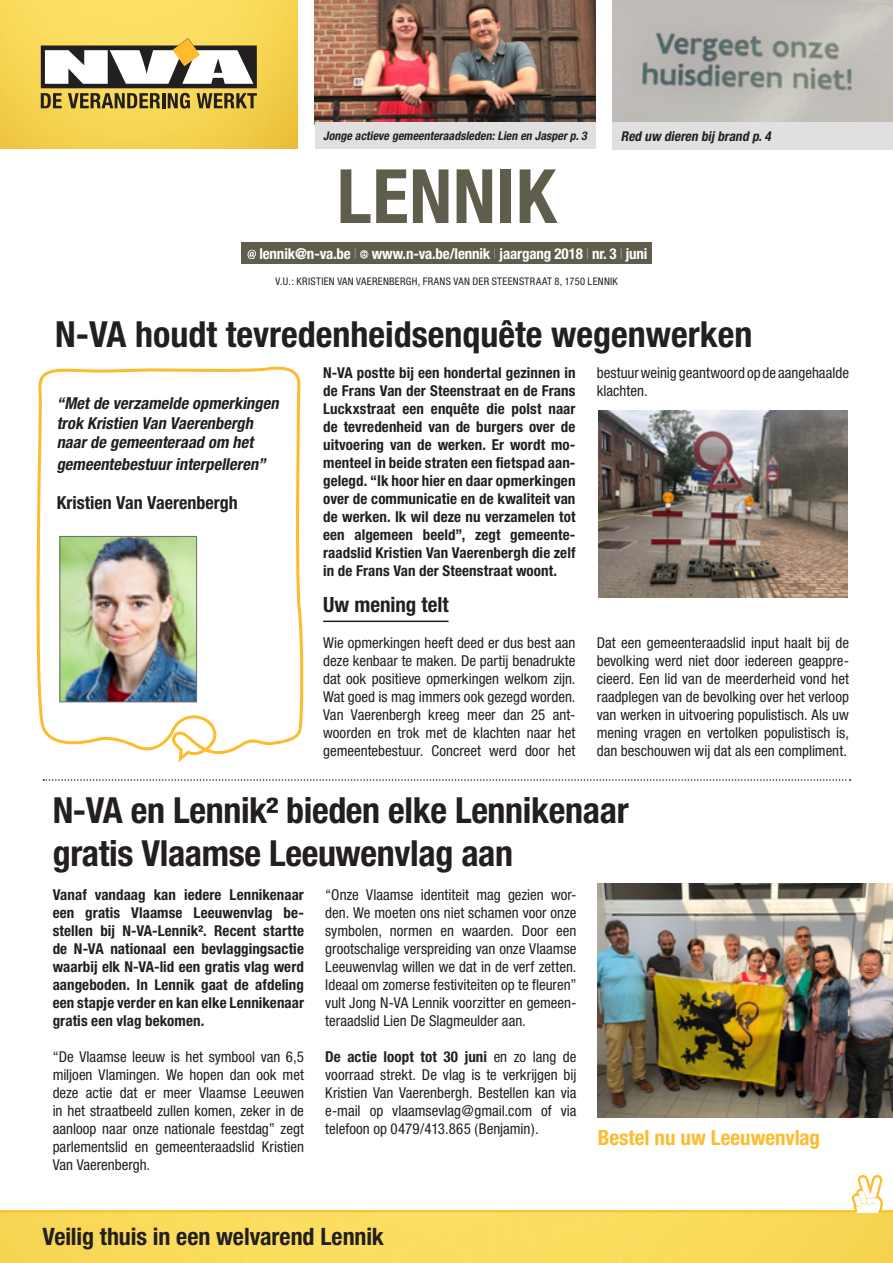
<style>
.page{position:relative;width:893px;height:1263px;background:#fff}
.page>*{position:absolute;margin:0;border:0;box-sizing:border-box;transform-origin:0 0}
.t1{font:700 condensed 75px "Helvetica Neue";letter-spacing:.01em;color:#5f5e4c}
.t2{font:700 condensed 36px "Helvetica Neue";letter-spacing:-.01em;color:#231f20}
.t3{font:700 condensed 24px "Helvetica Neue";letter-spacing:-.005em;color:#231f20}
.t4{font:700 condensed 21px "Helvetica Neue";color:#fdbb2e}
.t5{font:700 condensed 21px "Helvetica Neue";color:#231f20}
.t6{font:700 condensed 18px "Helvetica Neue";color:#231f20}
.t7{font:italic 700 condensed 16.5px/19.8px "Helvetica Neue";color:#231f20}
.t8{font:condensed 15px/18px "Helvetica Neue";color:#231f20;text-align:justify}
.t9{font:700 condensed 15px/18px "Helvetica Neue";letter-spacing:.005em;color:#231f20;text-align:justify}
.t10{font:700 condensed 15px "Helvetica Neue";letter-spacing:-.01em;color:#fff}
.t11{font:italic 700 condensed 13.5px "Helvetica Neue";color:#231f20}
.t12{font:italic 700 condensed 12px "Helvetica Neue";color:#231f20}
.t13{font:condensed 10.5px "Helvetica Neue";letter-spacing:.03em;color:#231f20}
.s1{font-weight:900}
.s2{font-weight:700}
</style>
<div class="page">
<div style="left:241px;top:242px;width:411px;height:22px;background:#5f5e4c"></div>
<svg style="left:248px;top:250px;width:8px;height:9px"></svg>
<svg style="left:360px;top:250px;width:8px;height:9px"></svg>
<img style="left:0;top:0;width:298px;height:149px">
<svg style="left:41px;top:38px;width:216px;height:71px"></svg>
<img style="left:0;top:1213px;width:893px;height:50px">
<svg style="left:0;top:1175px;width:893px;height:38px"></svg>
<svg style="left:43px;top:779px;width:808px;height:2px"></svg>
<hr style="left:323px;top:621px;width:125px;height:1px;background:#231f20">
<img style="left:599px;top:411px;width:248px;height:186px">
<img style="left:598px;top:883px;width:295px;height:234px">
<svg style="left:36px;top:366px;width:268px;height:397px"></svg>
<img style="left:315px;top:0;width:280px;height:122px">
<img style="left:612px;top:0;width:281px;height:122px">
<div style="left:315px;top:122px;width:280px;height:27px;background:#e0e0e1"></div>
<div style="left:612px;top:122px;width:281px;height:28px;background:#e0e0e1"></div>
<p class="t12" style="left:323px;top:129px;width:268px">Jonge actieve gemeenteraadsleden:Lien en Jasperp.3</p>
<p class="t11" style="left:621px;top:128px;width:154px">Red uw dieren bij brand p.4</p>
<p class="t1" style="left:337px;top:151px;width:221px">LENNIK</p>
<p class="t10" style="left:259px;top:244px;width:390px">lennik@n-va.be <span class="s1">I</span> www.n-va.be/lennik <span class="s1">I</span> jaargang 2018 <span class="s1">I</span> nr. 3 <span class="s1">I</span> juni</p>
<p class="t13" style="left:276px;top:275px;width:344px">V.U.: KRISTIEN VAN VAERENBERGH, FRANS VAN DER STEENSTRAAT 8, 1750 LENNIK</p>
<p class="t2" style="left:55px;top:312px;width:699px">N-VA houdt tevredenheidsenquête wegenwerken</p>
<p class="t7" style="left:57px;top:393px;width:227px">“Metde verzamelde opmerkingen trok Kristien Van Vaerenbergh naarde gemeenteraad om het</p>
<p class="t7" style="left:57px;top:454px;width:214px">gemeentebestuurinterpelleren”</p>
<p class="t6" style="left:57px;top:491px;width:182px">Kristien Van Vaerenbergh</p>
<p class="t9" style="left:323px;top:363px;width:254px">N-VA postte bij een hondertal gezinnen in de Frans Van der Steenstraat en de Frans Luckxstraat een enquête die polst naar de tevredenheid van de burgers over de uitvoering van de werken. Er wordt mo&shy;menteel in beide straten een fietspad aan&shy;gelegd. “Ik hoor hier en daar opmerkingen over de communicatie en de kwaliteit van de werken. Ik wil deze nu verzamelen tot een algemeen beeld”, zegt gemeente&shy;raadslid Kristien Van Vaerenbergh die zelf in de Frans Van der Steenstraat woont.</p>
<p class="t5" style="left:323px;top:592px;width:127px">Uw mening telt</p>
<p class="t8" style="left:323px;top:634px;width:254px">Wie opmerkingen heeft deed er dus best aan deze kenbaar te maken. De partij benadrukte dat ook positieve opmerkingen welkom zijn.<br>Wat goed is mag immers ook gezegd worden.<br>Van Vaerenbergh kreeg meer dan 25 ant&shy;woorden en trok met de klachten naar het gemeentebestuur. Concreet werd door het</p>
<p class="t8" style="left:597px;top:364px;width:254px">bestuur weinig geantwoord op de aangehaalde klachten.</p>
<p class="t8" style="left:597px;top:634px;width:254px">Dat een gemeenteraadslid input haalt bij de bevolking werd niet door iedereen geappre&shy;cieerd. Een lid van de meerderheid vond het raadplegen van de bevolking over het verloop van werken in uitvoering populistisch. Als uw mening vragen en vertolken populistisch is, dan beschouwen wij dat als een compliment.</p>
<p class="t2" style="left:53px;top:788px;width:577px">N-VA en Lennik² bieden elke Lennikenaar</p>
<p class="t2" style="left:53px;top:832px;width:462px">gratis Vlaamse Leeuwenvlag aan</p>
<p class="t9" style="left:53px;top:885px;width:253px">Vanaf vandaag kan iedere Lennikenaar een gratis Vlaamse Leeuwenvlag be&shy;stellen bij N-VA-Lennik². Recent startte de N-VA nationaal een bevlaggingsactie waarbij elk N-VA-lid een gratis vlag werd aangeboden. In Lennik gaat de afdeling een stapje verder en kan elke Lennikenaar gratis een vlag bekomen.</p>
<p class="t8" style="left:53px;top:1048px;width:253px">“De Vlaamse leeuw is het symbool van 6,5 miljoen Vlamingen. We hopen dan ook met deze actie dat er meer Vlaamse Leeuwen in het straatbeeld zullen komen, zeker in de aanloop naar onze nationale feestdag” zegt parlementslid en gemeenteraadslid Kristien Van Vaerenbergh.</p>
<p class="t8" style="left:325px;top:886px;width:253px">“Onze Vlaamse identiteit mag gezien wor&shy;den. We moeten ons niet schamen voor onze symbolen, normen en waarden. Door een grootschalige verspreiding van onze Vlaamse Leeuwenvlag willen we dat in de verf zetten.<br>Ideaal om zomerse festiviteiten op te fleuren” vult Jong N-VA Lennik voorzitter en gemeen&shy;teraadslid Lien De Slagmeulder aan.</p>
<p class="t8" style="left:325px;top:1048px;width:253px"><span class="s2">De actie loopt tot 30 juni</span> en zo lang de voorraad strekt. De vlag is te verkrijgen bij Kristien Van Vaerenbergh. Bestellen kan via e-mail op vlaamsevlag@gmail.com of via telefoon op 0479/413.865 (Benjamin).</p>
<p class="t3" style="left:43px;top:1222px;width:343px">Veilig thuis in een welvarend Lennik</p>
<p class="t4" style="left:598px;top:1125px;width:224px">Bestel nu uw Leeuwenvlag</p>
</div>
